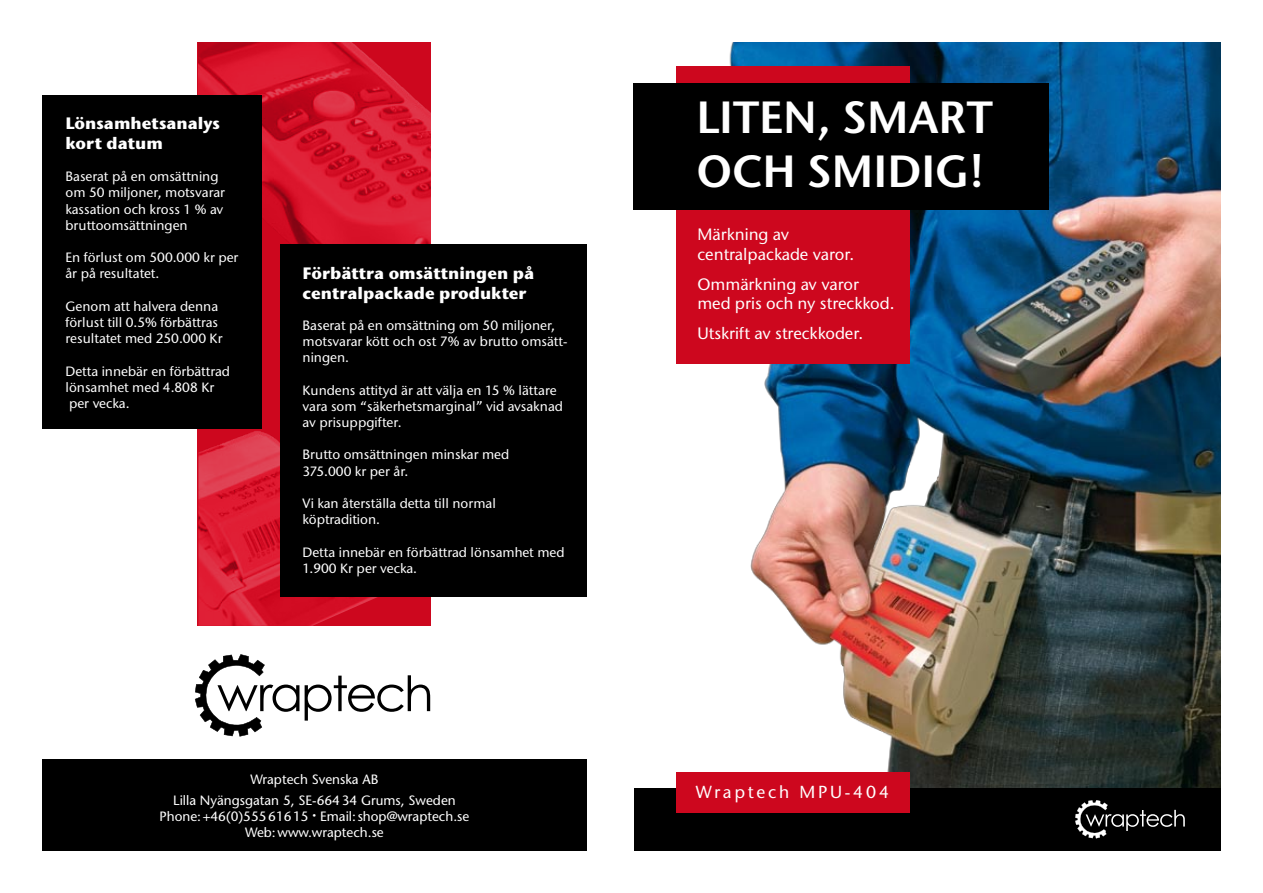
<style>
.page{position:relative;width:1263px;height:893px;background:#fff}
.page>*{position:absolute;margin:0;border:0;box-sizing:border-box;transform-origin:0 0}
.t1{font:45px/54px "Stone Sans ITC Semi";color:#fff}
.t2{font:500 17.4px "Stone Sans ITC";letter-spacing:.16em;color:#fff}
.t3{font:500 16.5px/19.8px "Stone Sans ITC";color:#fff}
.t4{font:700 16.5px/19.8px "Stone Sans ITC";color:#fff}
.t5{font:500 13.5px/16.2px "Stone Sans ITC";color:#fff}
.t6{font:13.5px/21px "Stone Sans LT";color:#fff;text-align:center}
</style>
<div class="page">
<img style="left:729px;top:43px;width:491px;height:745px">
<div style="left:676px;top:66px;width:234px;height:298px;background:#cd071e"></div>
<div style="left:634px;top:788px;width:586px;height:62px;background:#000"></div>
<div style="left:634px;top:83px;width:415px;height:127px;background:#000"></div>
<div style="left:676px;top:772px;width:234px;height:40px;background:#cd071e"></div>
<svg style="left:1075px;top:800px;width:110px;height:38px"></svg>
<img style="left:198px;top:43px;width:233px;height:322px">
<img style="left:198px;top:412px;width:233px;height:214px">
<svg style="left:195px;top:654px;width:104px;height:83px"></svg>
<svg style="left:305px;top:675px;width:125px;height:46px"></svg>
<div style="left:43px;top:95px;width:218px;height:333px;background:#000"></div>
<div style="left:281px;top:244px;width:306px;height:353px;background:#000"></div>
<div style="left:43px;top:759px;width:544px;height:91px;background:#000"></div>
<p class="t4" style="left:66px;top:113px;width:156px">Lönsamhetsanalys kort datum</p>
<p class="t5" style="left:66px;top:168px;width:161px">Baserat på en omsättning om 50 miljoner, motsvarar kassation och kross 1 % av bruttoomsättningen</p>
<p class="t5" style="left:66px;top:249px;width:174px">En förlust om 500.000 kr per år på resultatet.</p>
<p class="t5" style="left:66px;top:298px;width:158px">Genom att halvera denna förlust till 0.5% förbättras resultatet med 250.000 Kr</p>
<p class="t5" style="left:66px;top:363px;width:166px">Detta innebär en förbättrad lönsamhet med 4.808 Kr per vecka.</p>
<p class="t4" style="left:303px;top:263px;width:233px">Förbättra omsättningen på centralpackade produkter</p>
<p class="t5" style="left:303px;top:317px;width:266px">Baserat på en omsättning om 50 miljoner, motsvarar kött och ost 7% av brutto omsätt&shy;ningen.</p>
<p class="t5" style="left:303px;top:382px;width:262px">Kundens attityd är att välja en 15 % lättare vara som “säkerhetsmarginal” vid avsaknad av prisuppgifter.</p>
<p class="t5" style="left:303px;top:446px;width:208px">Brutto omsättningen minskar med<br>375.000 kr per år.</p>
<p class="t5" style="left:303px;top:495px;width:195px">Vi kan återställa detta till normal köptradition.</p>
<p class="t5" style="left:303px;top:544px;width:263px">Detta innebär en förbättrad lönsamhet med<br>1.900 Kr per vecka.</p>
<p class="t6" style="left:173px;top:768px;width:284px">Wraptech Svenska AB<br>Lilla Nyängsgatan 5, SE-66434 Grums, Sweden</p>
<p class="t6" style="left:160px;top:808px;width:311px;line-height:16.2px">Phone:+46(0)55561615 <sup>•</sup> Email:shop@wraptech.se<br>Web:www.wraptech.se</p>
<h1 class="t1" style="left:696px;top:89px;width:298px">LITEN, SMART<br>OCH SMIDIG!</h1>
<p class="t3" style="left:697px;top:224px;width:158px">Märkning av centralpackade varor.</p>
<p class="t3" style="left:697px;top:274px;width:198px">Ommärkning av varor med pris och ny streckkod.</p>
<p class="t3" style="left:697px;top:324px;width:167px">Utskrift av streckkoder.</p>
<p class="t2" style="left:696px;top:782px;width:195px">Wraptech MPU-404</p>
</div>
